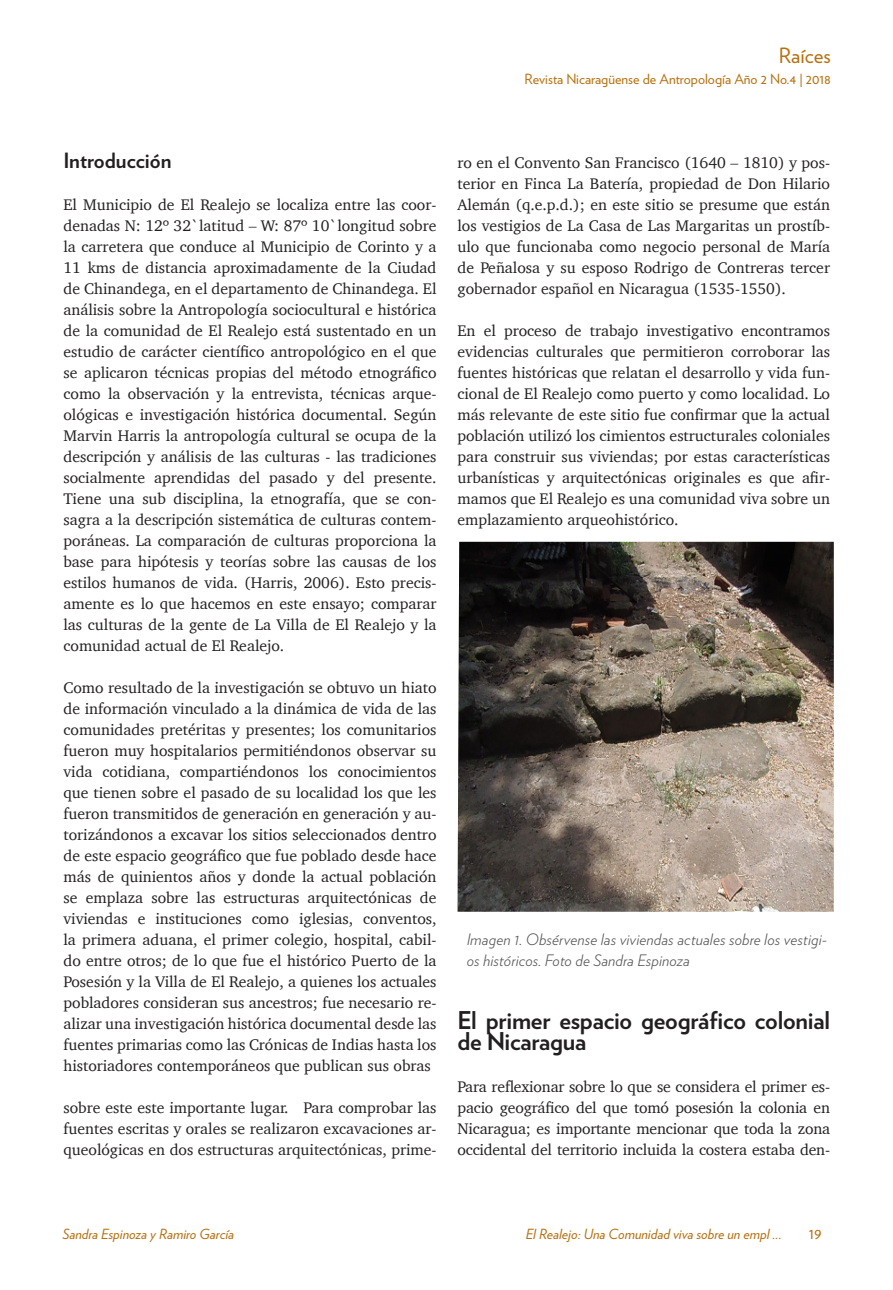
<style>
.page{position:relative;width:893px;height:1290px;background:#fff}
.page>*{position:absolute;margin:0;border:0;box-sizing:border-box;transform-origin:0 0}
.CUERPO_DE_TEXTO{font:700 24.5px/21px "Verlag";letter-spacing:-.01em;color:#231f20}
.CUERPO_DE_TEXTO-2{font:700 21px "Verlag";color:#231f20}
.t1{font:21px "Verlag";color:#b7700f}
.CUERPO_DE_TEXTO-3{font:15.75px/21px "Charter";color:#231f20;text-align:justify}
.t2{font:italic 300 15.75px/21px "Verlag";letter-spacing:.01em;color:#535355}
.t3{font:15.75px "Verlag";color:#b7700f}
.t4{font:italic 14px "Verlag";color:#b7700f}
.t5{font:14px "Verlag";color:#b7700f}
</style>
<div class="page">
<img style="left:457px;top:542px;width:377px;height:370px">
<h2 class="t1" style="left:779px;top:40px;width:53px">Raíces</h2>
<p class="t5" style="left:525px;top:68px;width:308px">Revista Nicaragüense de Antropología Año 2 No.4 | 2018</p>
<p class="CUERPO_DE_TEXTO-2" style="left:63px;top:144px;width:110px">Introducción</p>
<p class="CUERPO_DE_TEXTO-3" style="left:63px;top:194px;width:374px">El Municipio de El Realejo se localiza entre las coor&shy;denadas N: 12º 32`latitud – W: 87º 10`longitud sobre la carretera que conduce al Municipio de Corinto y a 11 kms de distancia aproximadamente de la Ciudad de Chinandega, en el departamento de Chinandega. El análisis sobre la Antropología sociocultural e histórica de la comunidad de El Realejo está sustentado en un estudio de carácter científico antropológico en el que se aplicaron técnicas propias del método etnográfico como la observación y la entrevista, técnicas arque&shy;ológicas e investigación histórica documental. Según Marvin Harris la antropología cultural se ocupa de la descripción y análisis de las culturas - las tradiciones socialmente aprendidas del pasado y del presente.<br>Tiene una sub disciplina, la etnografía, que se con&shy;sagra a la descripción sistemática de culturas contem&shy;poráneas. La comparación de culturas proporciona la base para hipótesis y teorías sobre las causas de los estilos humanos de vida. (Harris, 2006). Esto precis&shy;amente es lo que hacemos en este ensayo; comparar las culturas de la gente de La Villa de El Realejo y la comunidad actual de El Realejo.</p>
<p class="CUERPO_DE_TEXTO-3" style="left:63px;top:677px;width:374px">Como resultado de la investigación se obtuvo un hiato de información vinculado a la dinámica de vida de las comunidades pretéritas y presentes; los comunitarios fueron muy hospitalarios permitiéndonos observar su vida cotidiana, compartiéndonos los conocimientos que tienen sobre el pasado de su localidad los que les fueron transmitidos de generación en generación y au&shy;torizándonos a excavar los sitios seleccionados dentro de este espacio geográfico que fue poblado desde hace más de quinientos años y donde la actual población se emplaza sobre las estructuras arquitectónicas de viviendas e instituciones como iglesias, conventos, la primera aduana, el primer colegio, hospital, cabil&shy;do entre otros; de lo que fue el histórico Puerto de la Posesión y la Villa de El Realejo, a quienes los actuales pobladores consideran sus ancestros; fue necesario re&shy;alizar una investigación histórica documental desde las fuentes primarias como las Crónicas de Indias hasta los historiadores contemporáneos que publican sus obras</p>
<p class="CUERPO_DE_TEXTO-3" style="left:63px;top:1097px;width:374px">sobre este este importante lugar. Para comprobar las fuentes escritas y orales se realizaron excavaciones ar&shy;queológicas en dos estructuras arquitectónicas, prime-</p>
<p class="CUERPO_DE_TEXTO-3" style="left:457px;top:152px;width:374px">ro en el Convento San Francisco (1640 – 1810) y pos&shy;terior en Finca La Batería, propiedad de Don Hilario Alemán (q.e.p.d.); en este sitio se presume que están los vestigios de La Casa de Las Margaritas un prostíb&shy;ulo que funcionaba como negocio personal de María de Peñalosa y su esposo Rodrigo de Contreras tercer gobernador español en Nicaragua (1535-1550).</p>
<p class="CUERPO_DE_TEXTO-3" style="left:457px;top:320px;width:374px">En el proceso de trabajo investigativo encontramos evidencias culturales que permitieron corroborar las fuentes históricas que relatan el desarrollo y vida fun&shy;cional de El Realejo como puerto y como localidad. Lo más relevante de este sitio fue confirmar que la actual población utilizó los cimientos estructurales coloniales para construir sus viviendas; por estas características urbanísticas y arquitectónicas originales es que afir&shy;mamos que El Realejo es una comunidad viva sobre un emplazamiento arqueohistórico.</p>
<p class="t2" style="left:467px;top:928px;width:362px">Imagen 1. Obsérvense las viviendas actuales sobre los vestigi&shy;os históricos. Foto de Sandra Espinoza</p>
<p class="CUERPO_DE_TEXTO" style="left:457px;top:1008px;width:374px">El primer espacio geográfico colonial de Nicaragua</p>
<p class="CUERPO_DE_TEXTO-3" style="left:457px;top:1076px;width:374px">Para reflexionar sobre lo que se considera el primer es&shy;pacio geográfico del que tomó posesión la colonia en Nicaragua; es importante mencionar que toda la zona occidental del territorio incluida la costera estaba den-</p>
<p class="t4" style="left:63px;top:1223px;width:173px">Sandra Espinoza y Ramiro García</p>
<p class="t4" style="left:526px;top:1223px;width:257px">El Realejo: Una Comunidad viva sobre un empl ...</p>
<p class="t3" style="left:809px;top:1221px;width:14px">19</p>
</div>
